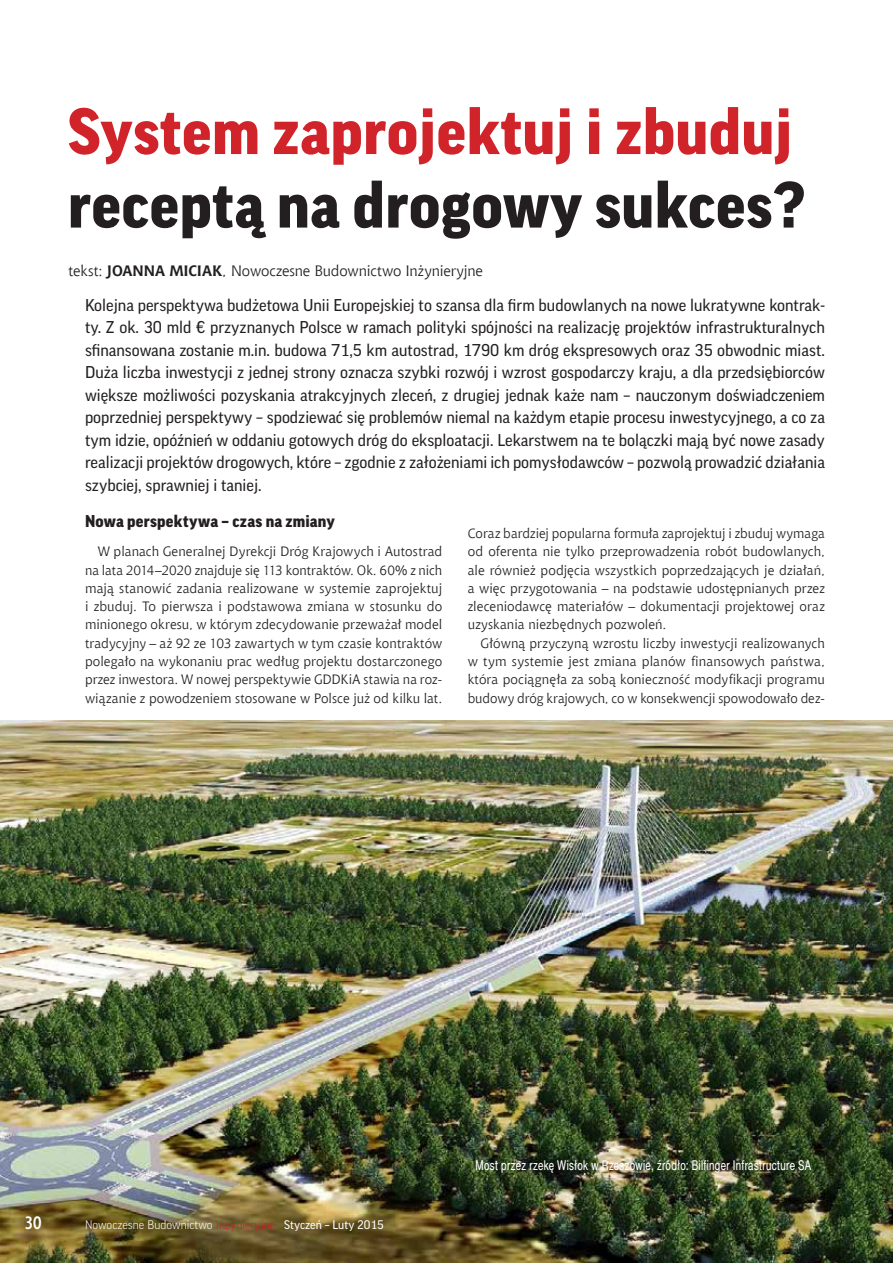
<style>
.page{position:relative;width:893px;height:1263px;background:#fff}
.page>*{position:absolute;margin:0;border:0;box-sizing:border-box;transform-origin:0 0}
.t1{font:900 63px "Good Pro";letter-spacing:.01em;color:#d1232a}
.t2{font:900 63px "Good Pro";letter-spacing:.01em;color:#231f20}
.t3{font:700 18px "Aerton Cnd EFN";color:#fff}
.t4{font:16.5px/22.5px "Good Pro";color:#231f20;text-align:justify}
.t5{font:900 16.5px "Good Pro";letter-spacing:.01em;color:#231f20}
.t6{font:15px "Chianti EU";letter-spacing:-.01em;color:#231f20}
.t7{font:13.5px/18.3px "Chianti EU";color:#231f20;text-align:justify}
.t8{font:13.5px "Switzer Cnd EFN";letter-spacing:.03em;color:#fff;scale:.9 1}
.t9{font:300 12px "Good Pro";color:#fff}
.s1{font-weight:700}
.s2{color:#d1232a}
.s3{font-weight:400}
</style>
<div class="page">
<img style="left:0;top:721px;width:893px;height:542px">
<h1 class="t1" style="left:68px;top:96px;width:726px">System zaprojektuj i zbuduj</h1>
<h1 class="t2" style="left:68px;top:170px;width:739px">receptą na drogowy sukces?</h1>
<p class="t6" style="left:68px;top:262px;width:416px">tekst: <span class="s1">JOANNA MICIAK</span>, Nowoczesne Budownictwo Inżynieryjne</p>
<p class="t4" style="left:85px;top:294px;width:741px">Kolejna perspektywa budżetowa Unii Europejskiej to szansa dla firm budowlanych na nowe lukratywne kontrak&shy;ty. Z ok. 30 mld € przyznanych Polsce w ramach polityki spójności na realizację projektów infrastrukturalnych sfinansowana zostanie m.in. budowa 71,5 km autostrad, 1790 km dróg ekspresowych oraz 35 obwodnic miast.<br>Duża liczba inwestycji z jednej strony oznacza szybki rozwój i wzrost gospodarczy kraju, a dla przedsiębiorców większe możliwości pozyskania atrakcyjnych zleceń, z drugiej jednak każe nam – nauczonym doświadczeniem poprzedniej perspektywy – spodziewać się problemów niemal na każdym etapie procesu inwestycyjnego, a co za tym idzie, opóźnień w oddaniu gotowych dróg do eksploatacji. Lekarstwem na te bolączki mają być nowe zasady realizacji projektów drogowych, które – zgodnie z założeniami ich pomysłodawców – pozwolą prowadzić działania szybciej, sprawniej i taniej.</p>
<p class="t5" style="left:85px;top:511px;width:251px">Nowa perspektywa – czas na zmiany</p>
<p class="t7" style="left:85px;top:542px;width:359px;text-indent:13px">W planach Generalnej Dyrekcji Dróg Krajowych i Autostrad na lata 2014–2020 znajduje się 113 kontraktów. Ok. 60% z nich mają stanowić zadania realizowane w systemie zaprojektuj i zbuduj. To pierwsza i podstawowa zmiana w stosunku do minionego okresu, w którym zdecydowanie przeważał model tradycyjny – aż 92 ze 103 zawartych w tym czasie kontraktów polegało na wykonaniu prac według projektu dostarczonego przez inwestora. W nowej perspektywie GDDKiA stawia na roz&shy;wiązanie z powodzeniem stosowane w Polsce już od kilku lat.</p>
<p class="t7" style="left:468px;top:524px;width:359px">Coraz bardziej popularna formuła zaprojektuj i zbuduj wymaga od oferenta nie tylko przeprowadzenia robót budowlanych, ale również podjęcia wszystkich poprzedzających je działań, a więc przygotowania – na podstawie udostępnianych przez zleceniodawcę materiałów – dokumentacji projektowej oraz uzyskania niezbędnych pozwoleń.</p>
<p class="t7" style="left:468px;top:634px;width:359px;text-indent:13px">Główną przyczyną wzrostu liczby inwestycji realizowanych w tym systemie jest zmiana planów finansowych państwa, która pociągnęła za sobą konieczność modyfikacji programu budowy dróg krajowych, co w konsekwencji spowodowało dez-</p>
<h2 class="t3" style="left:25px;top:1212px;width:18px">30</h2>
<p class="t9" style="left:85px;top:1218px;width:300px">Nowoczesne Budownictwo <span class="s2">Inżynieryjne</span> <span class="s3">Styczeń – Luty 2015</span></p>
<p class="t8" style="left:475px;top:1158px;width:375px">Most przez rzekę Wisłok w Rzeszowie, źródło: Bilfinger Infrastructure SA</p>
</div>
